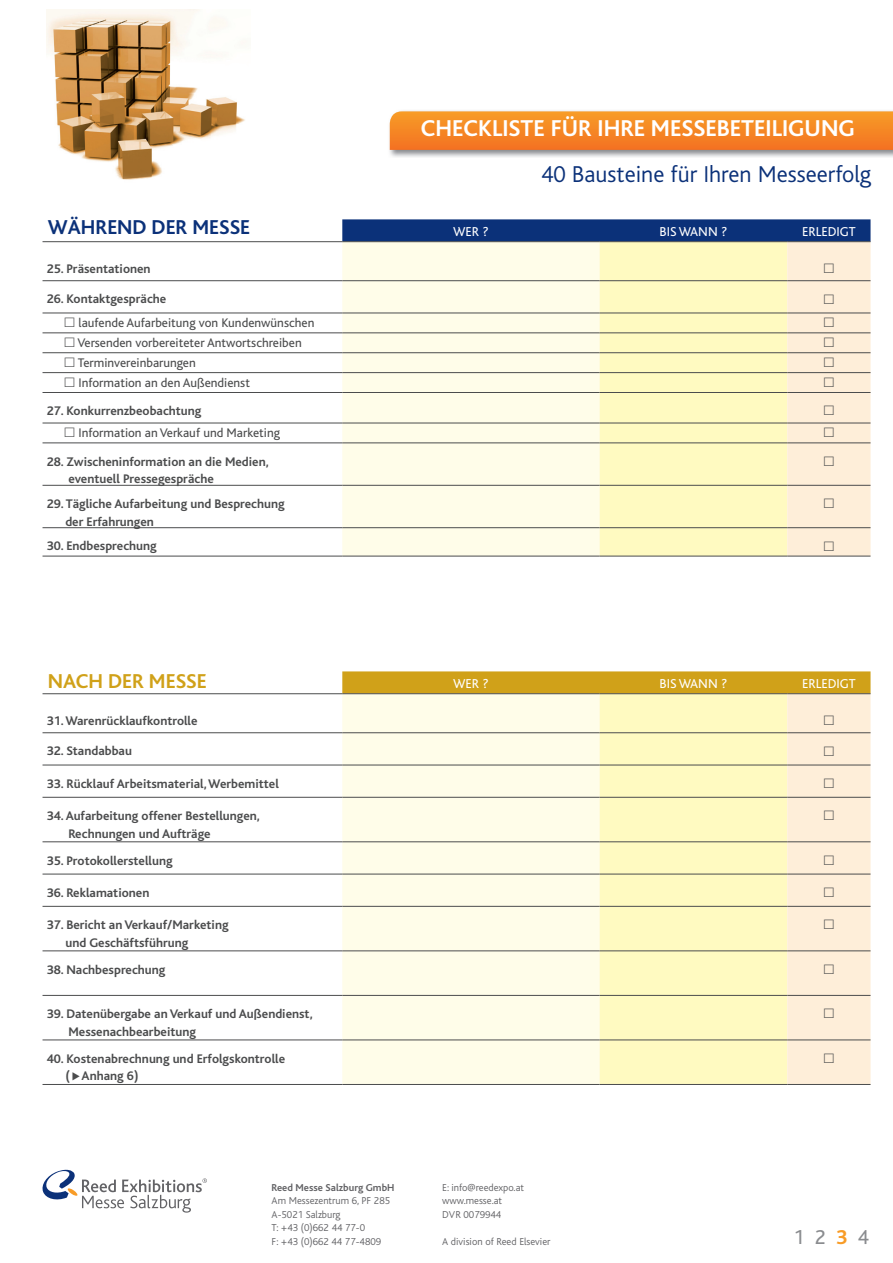
<style>
.page{position:relative;width:893px;height:1263px;background:#fff}
.page>*{position:absolute;margin:0;border:0;box-sizing:border-box;transform-origin:0 0}
.t1{font:700 24px "Bliss";color:#fff}
.t2{font:300 24px "Bliss";color:#0b3179}
.t3{font:700 21px "Bliss";color:#0b3179}
.t4{font:700 21px "Bliss";color:#d0a119}
.t5{font:21px "Bliss";color:#8a8c8f}
.t6{font:13.5px "Bliss";color:#fff}
.t7{font:700 13.05px/17.5px "Bliss";color:#4b4c4d}
.t8{font:13.05px/20px "Bliss";color:#4b4c4d}
.t9{font:300 10.5px/13.5px "Bliss";color:#636366}
.t10{font:700 10.5px "Bliss";color:#636366}
.s1{font-weight:700;color:#f89c27}
</style>
<div class="page">
<hr style="left:43px;top:241px;width:299px;height:1px;background:#4b4c4d">
<hr style="left:43px;top:280px;width:299px;height:1px;background:#4b4c4d">
<hr style="left:43px;top:313px;width:299px;height:1px;background:#4b4c4d">
<hr style="left:43px;top:333px;width:299px;height:1px;background:#4b4c4d">
<hr style="left:43px;top:352px;width:299px;height:1px;background:#4b4c4d">
<hr style="left:43px;top:372px;width:299px;height:1px;background:#4b4c4d">
<hr style="left:43px;top:392px;width:299px;height:1px;background:#4b4c4d">
<hr style="left:43px;top:423px;width:299px;height:1px;background:#4b4c4d">
<hr style="left:43px;top:443px;width:299px;height:1px;background:#4b4c4d">
<hr style="left:43px;top:485px;width:299px;height:1px;background:#4b4c4d">
<hr style="left:43px;top:527px;width:299px;height:1px;background:#4b4c4d">
<hr style="left:43px;top:556px;width:299px;height:1px;background:#4b4c4d">
<hr style="left:342px;top:556px;width:258px;height:1px;background:#4b4c4d">
<hr style="left:600px;top:556px;width:187px;height:1px;background:#4b4c4d">
<hr style="left:787px;top:556px;width:83px;height:1px;background:#4b4c4d">
<svg style="left:390px;top:111px;width:503px;height:39px;background:#f48827"></svg>
<img style="left:46px;top:9px;width:199px;height:171px">
<hr style="left:43px;top:693px;width:299px;height:1px;background:#4b4c4d">
<hr style="left:43px;top:732px;width:299px;height:1px;background:#4b4c4d">
<hr style="left:43px;top:765px;width:299px;height:1px;background:#4b4c4d">
<hr style="left:43px;top:797px;width:299px;height:1px;background:#4b4c4d">
<hr style="left:43px;top:841px;width:299px;height:1px;background:#4b4c4d">
<hr style="left:43px;top:874px;width:299px;height:1px;background:#4b4c4d">
<hr style="left:43px;top:906px;width:299px;height:1px;background:#4b4c4d">
<hr style="left:43px;top:950px;width:299px;height:1px;background:#4b4c4d">
<hr style="left:43px;top:995px;width:299px;height:1px;background:#4b4c4d">
<hr style="left:43px;top:1040px;width:299px;height:1px;background:#4b4c4d">
<hr style="left:43px;top:1084px;width:299px;height:1px;background:#4b4c4d">
<hr style="left:342px;top:1084px;width:258px;height:1px;background:#4b4c4d">
<hr style="left:600px;top:1084px;width:187px;height:1px;background:#4b4c4d">
<hr style="left:787px;top:1084px;width:83px;height:1px;background:#4b4c4d">
<svg style="left:43px;top:1170px;width:164px;height:42px"></svg>
<svg style="left:342px;top:219px;width:528px;height:337px;background:#e9e7cd"></svg>
<svg style="left:342px;top:671px;width:528px;height:413px;background:#f8f0ca"></svg>
<h2 class="t3" style="left:48px;top:216px;width:204px">WÄHREND DER MESSE</h2>
<p class="t7" style="left:47px;top:260px;width:105px">25. Präsentationen</p>
<p class="t7" style="left:47px;top:291px;width:121px">26. Kontaktgespräche</p>
<p class="t8" style="left:78px;top:313px;width:238px">laufende Aufarbeitung von Kundenwünschen Versenden vorbereiteter Antwortschreiben Terminvereinbarungen<br>Information an den Außendienst</p>
<p class="t7" style="left:47px;top:402px;width:156px">27. Konkurrenzbeobachtung</p>
<p class="t8" style="left:79px;top:423px;width:203px">Information an Verkauf und Marketing</p>
<p class="t7" style="left:69px;top:453px;width:202px;text-indent:-22px">28. Zwischeninformation an die Medien, eventuell Pressegespräche</p>
<p class="t7" style="left:65px;top:495px;width:221px;text-indent:-19px">29. Tägliche Aufarbeitung und Besprechung der Erfahrungen</p>
<p class="t7" style="left:47px;top:538px;width:112px">30. Endbesprechung</p>
<h1 class="t1" style="left:421px;top:116px;width:435px">CHECKLISTE FÜR IHRE MESSEBETEILIGUNG</h1>
<h1 class="t2" style="left:541px;top:162px;width:332px">40 Bausteine für Ihren Messeerfolg</h1>
<p class="t6" style="left:453px;top:224px;width:37px">WER ?</p>
<p class="t6" style="left:660px;top:224px;width:69px">BIS WANN ?</p>
<p class="t6" style="left:802px;top:224px;width:55px">ERLEDIGT</p>
<h2 class="t4" style="left:48px;top:670px;width:160px">NACH DER MESSE</h2>
<p class="t7" style="left:47px;top:712px;width:152px">31. Warenrücklaufkontrolle</p>
<p class="t7" style="left:47px;top:743px;width:87px">32. Standabbau</p>
<p class="t7" style="left:47px;top:775px;width:234px">33. Rücklauf Arbeitsmaterial, Werbemittel</p>
<p class="t7" style="left:69px;top:807px;width:193px;text-indent:-22px">34. Aufarbeitung offener Bestellungen,<br>Rechnungen und Aufträge</p>
<p class="t7" style="left:47px;top:852px;width:127px">35. Protokollerstellung</p>
<p class="t7" style="left:47px;top:884px;width:104px">36. Reklamationen</p>
<p class="t7" style="left:65px;top:916px;width:165px;text-indent:-19px">37. Bericht an Verkauf/Marketing und Geschäftsführung</p>
<p class="t7" style="left:47px;top:961px;width:120px">38. Nachbesprechung</p>
<p class="t7" style="left:69px;top:1005px;width:246px;text-indent:-22px">39. Datenübergabe an Verkauf und Außendienst,<br>Messenachbearbeitung</p>
<p class="t7" style="left:65px;top:1050px;width:221px;text-indent:-19px">40. Kostenabrechnung und Erfolgskontrolle ( Anhang 6)</p>
<p class="t10" style="left:272px;top:1182px;width:124px">Reed Messe Salzburg GmbH</p>
<p class="t9" style="left:272px;top:1194px;width:120px">Am Messezentrum 6, PF 285<br>A-5021 Salzburg<br>T: +43 (0)662 44 77-0<br>F: +43 (0)662 44 77-4809</p>
<p class="t6" style="left:453px;top:676px;width:37px">WER ?</p>
<p class="t6" style="left:660px;top:676px;width:69px">BIS WANN ?</p>
<p class="t6" style="left:802px;top:676px;width:55px">ERLEDIGT</p>
<p class="t9" style="left:442px;top:1181px;width:83px">E: info@reedexpo.at www.messe.at<br>DVR 0079944</p>
<p class="t9" style="left:442px;top:1235px;width:110px">A division of Reed Elsevier</p>
<h2 class="t5" style="left:793px;top:1226px;width:77px">1 2 <span class="s1">3</span> 4</h2>
</div>
